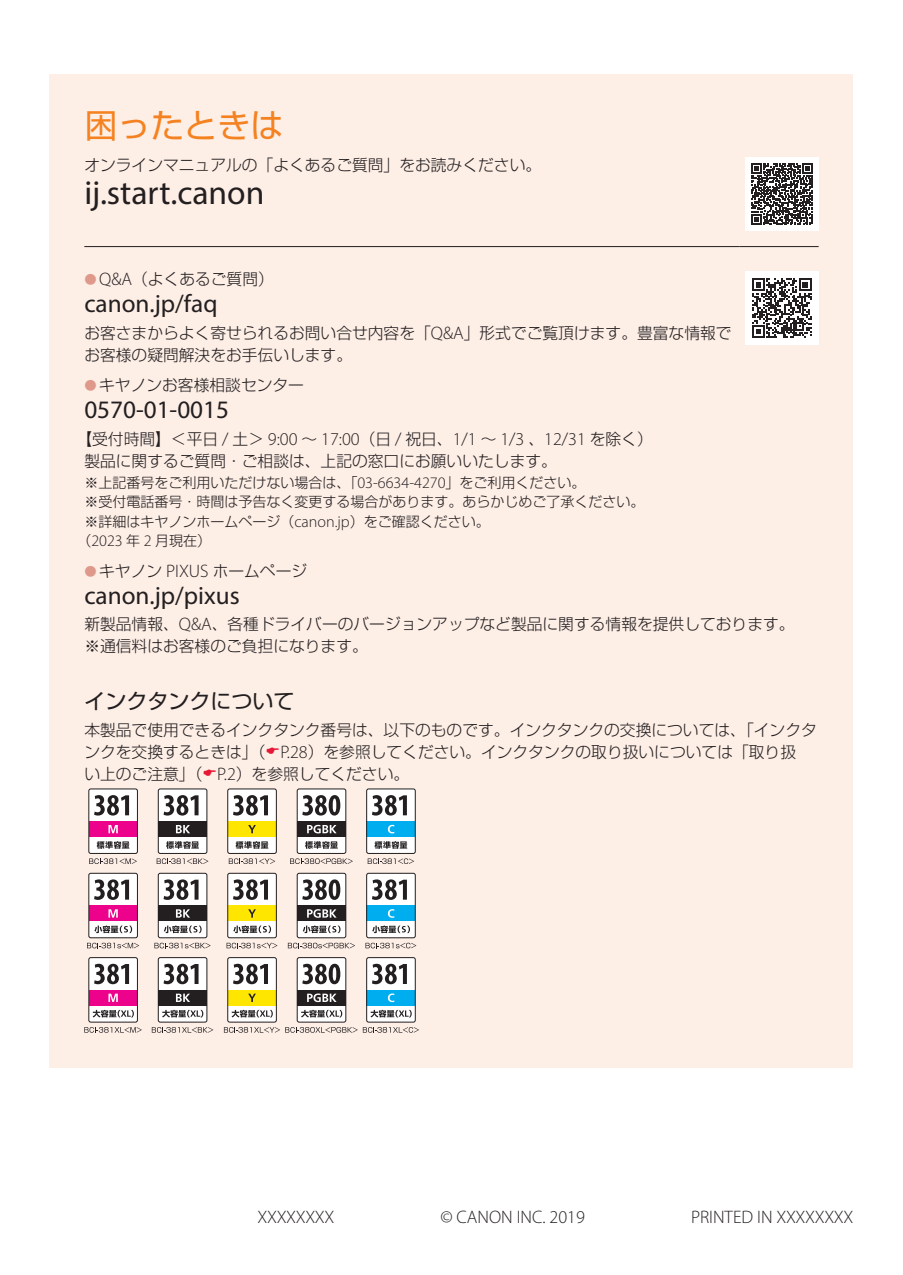
<style>
.page{position:relative;width:903px;height:1275px;background:#fff}
.page>*{position:absolute;margin:0;border:0;box-sizing:border-box;transform-origin:0 0}
.t1{font:33.6px "Myriad Pro";color:#231f20}
.t2{font:33.25px "Shin Go Pro";color:#f58220}
.t3{font:25.2px "Myriad Pro";color:#231f20}
.t4{font:21px "Shin Go Pro";color:#231f20}
.t5{font:300 18.03px "Myriad Pro";color:#231f20}
.t6{font:300 18.03px "Myriad Pro";letter-spacing:-.02em;color:#231f20}
.t7{font:300 15.75px/22.1px "Shin Go Pro";color:#231f20}
.t8{font:300 14px "Shin Go Pro";color:#231f20}
.s1{font-size:12.25px;color:#de998b}
.s2{font-family:"Myriad Pro";font-size:18.03px}
.s3{font-family:"Myriad Pro";font-size:16.1px}
</style>
<div class="page">
<div style="left:50px;top:74px;width:803px;height:993px;background:#fdeee6"></div>
<hr style="left:84px;top:246px;width:655px;height:1px;background:#231f20">
<hr style="left:739px;top:246px;width:80px;height:1px;background:#231f20">
<div style="left:745px;top:157px;width:74px;height:74px;background:#fff"></div>
<svg style="left:751px;top:163px;width:61px;height:62px"></svg>
<div style="left:745px;top:271px;width:74px;height:74px;background:#fff"></div>
<svg style="left:752px;top:279px;width:59px;height:59px"></svg>
<div style="left:367px;top:789px;width:48px;height:64px;background:#fff;border-radius:2px"></div>
<div style="left:367px;top:821px;width:48px;height:16px;background:#00aeef"></div>
<div style="left:366px;top:788px;width:50px;height:66px;border:1px solid #231f20;border-radius:2px"></div>
<svg style="left:388px;top:825px;width:6px;height:8px"></svg>
<svg style="left:375px;top:841px;width:32px;height:8px"></svg>
<svg style="left:372px;top:795px;width:35px;height:21px"></svg>
<div style="left:297px;top:789px;width:49px;height:64px;background:#fff;border-radius:2px"></div>
<div style="left:297px;top:821px;width:49px;height:16px;background:#231f20"></div>
<div style="left:297px;top:788px;width:49px;height:66px;border:1px solid #231f20;border-radius:2px"></div>
<svg style="left:307px;top:825px;width:30px;height:8px"></svg>
<svg style="left:302px;top:795px;width:38px;height:21px"></svg>
<svg style="left:305px;top:841px;width:33px;height:8px"></svg>
<div style="left:89px;top:789px;width:48px;height:64px;background:#fff;border-radius:2px"></div>
<div style="left:89px;top:821px;width:48px;height:16px;background:#ed028c"></div>
<div style="left:88px;top:788px;width:50px;height:66px;border:1px solid #231f20;border-radius:2px"></div>
<svg style="left:108px;top:825px;width:10px;height:8px"></svg>
<svg style="left:97px;top:841px;width:32px;height:8px"></svg>
<svg style="left:94px;top:795px;width:35px;height:21px"></svg>
<div style="left:228px;top:789px;width:48px;height:64px;background:#fff;border-radius:2px"></div>
<div style="left:228px;top:821px;width:48px;height:16px;background:#ffe601"></div>
<div style="left:227px;top:788px;width:50px;height:66px;border:1px solid #231f20;border-radius:2px"></div>
<svg style="left:248px;top:825px;width:8px;height:8px"></svg>
<svg style="left:236px;top:841px;width:32px;height:8px"></svg>
<svg style="left:233px;top:795px;width:35px;height:21px"></svg>
<div style="left:158px;top:789px;width:49px;height:64px;background:#fff;border-radius:2px"></div>
<div style="left:158px;top:821px;width:49px;height:16px;background:#231f20"></div>
<div style="left:158px;top:788px;width:49px;height:66px;border:1px solid #231f20;border-radius:2px"></div>
<svg style="left:176px;top:825px;width:14px;height:8px"></svg>
<svg style="left:166px;top:841px;width:33px;height:8px"></svg>
<svg style="left:164px;top:795px;width:35px;height:21px"></svg>
<svg style="left:368px;top:858px;width:46px;height:6px"></svg>
<svg style="left:89px;top:858px;width:48px;height:6px"></svg>
<svg style="left:229px;top:858px;width:46px;height:6px"></svg>
<svg style="left:157px;top:858px;width:51px;height:6px"></svg>
<svg style="left:290px;top:858px;width:63px;height:6px"></svg>
<div style="left:297px;top:873px;width:49px;height:65px;background:#fff;border-radius:2px"></div>
<div style="left:297px;top:905px;width:49px;height:16px;background:#231f20"></div>
<div style="left:297px;top:873px;width:49px;height:65px;border:1px solid #231f20;border-radius:2px"></div>
<svg style="left:307px;top:909px;width:30px;height:9px"></svg>
<svg style="left:302px;top:879px;width:38px;height:21px"></svg>
<svg style="left:303px;top:925px;width:37px;height:8px"></svg>
<div style="left:367px;top:873px;width:48px;height:65px;background:#fff;border-radius:2px"></div>
<div style="left:367px;top:905px;width:48px;height:16px;background:#00aeef"></div>
<div style="left:366px;top:873px;width:50px;height:65px;border:1px solid #231f20;border-radius:2px"></div>
<svg style="left:388px;top:909px;width:6px;height:9px"></svg>
<svg style="left:372px;top:925px;width:38px;height:8px"></svg>
<svg style="left:372px;top:879px;width:35px;height:21px"></svg>
<div style="left:89px;top:873px;width:48px;height:65px;background:#fff;border-radius:2px"></div>
<div style="left:89px;top:905px;width:48px;height:16px;background:#ed028c"></div>
<div style="left:88px;top:873px;width:50px;height:65px;border:1px solid #231f20;border-radius:2px"></div>
<svg style="left:108px;top:909px;width:10px;height:9px"></svg>
<svg style="left:94px;top:925px;width:38px;height:8px"></svg>
<svg style="left:94px;top:879px;width:35px;height:21px"></svg>
<div style="left:228px;top:873px;width:48px;height:65px;background:#fff;border-radius:2px"></div>
<div style="left:228px;top:905px;width:48px;height:16px;background:#ffe601"></div>
<div style="left:227px;top:873px;width:50px;height:65px;border:1px solid #231f20;border-radius:2px"></div>
<svg style="left:248px;top:909px;width:8px;height:9px"></svg>
<svg style="left:233px;top:925px;width:38px;height:8px"></svg>
<svg style="left:233px;top:879px;width:35px;height:21px"></svg>
<div style="left:158px;top:873px;width:49px;height:65px;background:#fff;border-radius:2px"></div>
<div style="left:158px;top:905px;width:49px;height:16px;background:#231f20"></div>
<div style="left:158px;top:873px;width:49px;height:65px;border:1px solid #231f20;border-radius:2px"></div>
<svg style="left:176px;top:909px;width:14px;height:9px"></svg>
<svg style="left:164px;top:925px;width:38px;height:8px"></svg>
<svg style="left:164px;top:879px;width:35px;height:21px"></svg>
<svg style="left:365px;top:943px;width:51px;height:5px"></svg>
<svg style="left:87px;top:943px;width:52px;height:5px"></svg>
<svg style="left:227px;top:943px;width:50px;height:5px"></svg>
<svg style="left:154px;top:943px;width:57px;height:5px"></svg>
<svg style="left:288px;top:943px;width:67px;height:5px"></svg>
<div style="left:367px;top:958px;width:48px;height:64px;background:#fff;border-radius:2px"></div>
<div style="left:367px;top:990px;width:48px;height:16px;background:#00aeef"></div>
<div style="left:366px;top:957px;width:50px;height:66px;border:1px solid #231f20;border-radius:2px"></div>
<svg style="left:388px;top:993px;width:6px;height:9px"></svg>
<svg style="left:371px;top:1010px;width:41px;height:7px"></svg>
<svg style="left:372px;top:964px;width:35px;height:20px"></svg>
<div style="left:297px;top:958px;width:49px;height:64px;background:#fff;border-radius:2px"></div>
<div style="left:297px;top:990px;width:49px;height:16px;background:#231f20"></div>
<div style="left:297px;top:957px;width:49px;height:66px;border:1px solid #231f20;border-radius:2px"></div>
<svg style="left:307px;top:993px;width:30px;height:9px"></svg>
<svg style="left:302px;top:964px;width:38px;height:20px"></svg>
<svg style="left:301px;top:1010px;width:41px;height:7px"></svg>
<div style="left:89px;top:958px;width:48px;height:64px;background:#fff;border-radius:2px"></div>
<div style="left:89px;top:990px;width:48px;height:16px;background:#ed028c"></div>
<div style="left:88px;top:957px;width:50px;height:66px;border:1px solid #231f20;border-radius:2px"></div>
<svg style="left:108px;top:994px;width:10px;height:8px"></svg>
<svg style="left:93px;top:1010px;width:41px;height:7px"></svg>
<svg style="left:94px;top:964px;width:35px;height:20px"></svg>
<div style="left:228px;top:958px;width:48px;height:64px;background:#fff;border-radius:2px"></div>
<div style="left:228px;top:990px;width:48px;height:16px;background:#ffe601"></div>
<div style="left:227px;top:957px;width:50px;height:66px;border:1px solid #231f20;border-radius:2px"></div>
<svg style="left:248px;top:994px;width:8px;height:8px"></svg>
<svg style="left:232px;top:1010px;width:41px;height:7px"></svg>
<svg style="left:233px;top:964px;width:35px;height:20px"></svg>
<div style="left:158px;top:958px;width:49px;height:64px;background:#fff;border-radius:2px"></div>
<div style="left:158px;top:990px;width:49px;height:16px;background:#231f20"></div>
<div style="left:158px;top:957px;width:49px;height:66px;border:1px solid #231f20;border-radius:2px"></div>
<svg style="left:176px;top:994px;width:14px;height:8px"></svg>
<svg style="left:162px;top:1010px;width:41px;height:7px"></svg>
<svg style="left:164px;top:964px;width:35px;height:20px"></svg>
<svg style="left:152px;top:1027px;width:61px;height:6px"></svg>
<svg style="left:224px;top:1027px;width:195px;height:6px"></svg>
<svg style="left:84px;top:1027px;width:58px;height:6px"></svg>
<h2 class="t2" style="left:84px;top:98px;width:201px">困ったときは</h2>
<p class="t7" style="left:84px;top:152px;width:458px">オンラインマニュアルの「よくあるご質問」をお読みください。</p>
<h1 class="t1" style="left:84px;top:172px;width:181px">ij.start.canon</h1>
<p class="t7" style="left:84px;top:266px;width:191px"><span class="s1">●</span> <span class="s2">Q&amp;A</span>（よくあるご質問）</p>
<h3 class="t3" style="left:84px;top:288px;width:135px">canon.jp/faq</h3>
<p class="t7" style="left:84px;top:320px;width:649px">お客さまからよく寄せられるお問い合せ内容を「<span class="s2">Q&amp;A</span>」形式でご覧頂けます。豊富な情報でお客様の疑問解決をお手伝いします。</p>
<p class="t7" style="left:84px;top:373px;width:221px"><span class="s1">●</span> キヤノンお客様相談センター</p>
<h3 class="t3" style="left:84px;top:394px;width:146px">0570-01-0015</h3>
<p class="t7" style="left:84px;top:426px;width:570px;text-indent:-8px">【受付時間】＜平日 <span class="s2">/</span> 土＞ <span class="s2">9:00</span> ～ <span class="s2">17:00</span>（日 <span class="s2">/</span> 祝日、<span class="s2">1/1</span> ～ <span class="s2">1/3</span> 、<span class="s2">12/31</span> を除く）製品に関するご質問・ご相談は、上記の窓口にお願いいたします。</p>
<p class="t8" style="left:84px;top:471px;width:503px">※上記番号をご利用いただけない場合は、「<span class="s3">03-6634-4270</span>」をご利用ください。</p>
<p class="t8" style="left:84px;top:490px;width:561px">※受付電話番号・時間は予告なく変更する場合があります。あらかじめご了承ください。</p>
<p class="t8" style="left:84px;top:510px;width:407px">※詳細はキヤノンホームページ（<span class="s3">canon.jp</span>）をご確認ください。</p>
<p class="t8" style="left:77px;top:530px;width:135px">（<span class="s3">2023</span> 年 <span class="s3">2</span> 月現在）</p>
<p class="t7" style="left:84px;top:558px;width:224px"><span class="s1">●</span> キヤノン <span class="s2">PIXUS</span> ホームページ</p>
<h3 class="t3" style="left:84px;top:579px;width:157px">canon.jp/pixus</h3>
<p class="t7" style="left:84px;top:611px;width:712px">新製品情報、<span class="s2">Q&amp;A</span>、各種ドライバーのバージョンアップなど製品に関する情報を提供しております。※通信料はお客様のご負担になります。</p>
<h3 class="t4" style="left:84px;top:684px;width:211px">インクタンクについて</h3>
<p class="t7" style="left:84px;top:717px;width:734px">本製品で使用できるインクタンク番号は、以下のものです。インクタンクの交換については、「インクタンクを交換するときは」（ <span class="s2">P.28</span>）を参照してください。インクタンクの取り扱いについては「取り扱<br>い上のご注意」（ <span class="s2">P.2</span>）を参照してください。</p>
<p class="t6" style="left:258px;top:1207px;width:78px">XXXXXXXX</p>
<p class="t5" style="left:440px;top:1207px;width:146px">© CANON INC. 2019</p>
<p class="t5" style="left:691px;top:1207px;width:164px">PRINTED IN XXXXXXXX</p>
</div>
